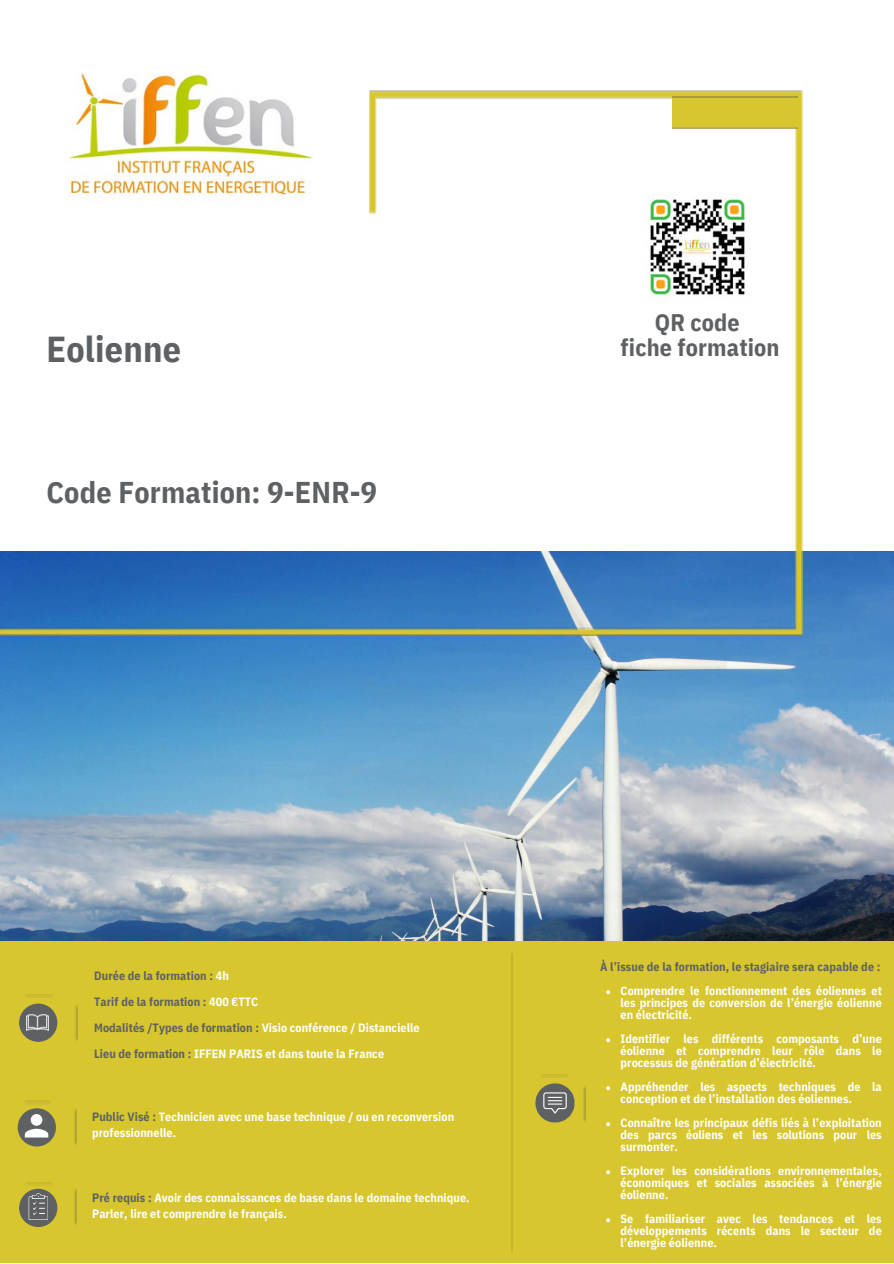
<style>
.page{position:relative;width:894px;height:1264px;background:#fff}
.page>*{position:absolute;margin:0;border:0;box-sizing:border-box;transform-origin:0 0}
.t1{font:700 36px "IBM Plex Sans Cond";letter-spacing:.005em;color:#5e6163}
.t2{font:700 30px "IBM Plex Sans Cond";letter-spacing:.005em;color:#5e6163}
.t3{font:700 24px/25.8px "IBM Plex Sans Cond";letter-spacing:.005em;color:#5e6163;text-align:center}
.t4{font:700 12px/12px "IBM Plex Sans Cond";letter-spacing:.005em;color:#fff;text-align:justify}
.t5{font:700 12px "IBM Plex Sans Cond";letter-spacing:.005em;color:#5e6163}
.s1{color:#fff}
.s2{color:#5e6163}
</style>
<div class="page">
<div style="left:0;top:938px;width:893px;height:324px;background:#d8c62e"></div>
<img style="left:0;top:551px;width:893px;height:389px">
<img style="left:0;top:90px;width:802px;height:546px">
<img style="left:672px;top:96px;width:125px;height:33px">
<img style="left:511px;top:953px;width:1px;height:297px">
<img style="left:645px;top:195px;width:104px;height:104px">
<svg style="left:535px;top:1084px;width:39px;height:38px"></svg>
<svg style="left:19px;top:1003px;width:38px;height:38px"></svg>
<img style="left:27px;top:1011px;width:21px;height:22px">
<img style="left:56px;top:73px;width:267px;height:197px">
<svg style="left:18px;top:1108px;width:38px;height:38px"></svg>
<svg style="left:19px;top:1188px;width:38px;height:38px"></svg>
<img style="left:75px;top:1005px;width:3px;height:36px">
<img style="left:74px;top:1109px;width:2px;height:36px">
<img style="left:74px;top:1189px;width:2px;height:36px">
<img style="left:583px;top:1086px;width:2px;height:36px">
<svg style="left:29px;top:1193px;width:19px;height:26px"></svg>
<svg style="left:25px;top:1113px;width:23px;height:24px"></svg>
<svg style="left:606px;top:990px;width:4px;height:4px"></svg>
<svg style="left:606px;top:1038px;width:4px;height:4px"></svg>
<svg style="left:606px;top:1086px;width:4px;height:4px"></svg>
<svg style="left:606px;top:1122px;width:4px;height:4px"></svg>
<svg style="left:606px;top:1170px;width:4px;height:4px"></svg>
<svg style="left:606px;top:1218px;width:4px;height:4px"></svg>
<p class="t1" style="left:46px;top:325px;width:136px">Eolienne</p>
<p class="t2" style="left:46px;top:472px;width:332px">Code Formation: 9-ENR-9</p>
<p class="t3" style="left:620px;top:308px;width:160px">QR code<br>fiche formation</p>
<p class="t5" style="left:94px;top:968px;width:136px">Durée de la formation : <span class="s1">4h</span></p>
<p class="t5" style="left:94px;top:994px;width:166px">Tarif de la formation : <span class="s1">400 €TTC</span></p>
<p class="t4" style="left:94px;top:1021px;width:327px"><span class="s2">Modalités /Types de formation :</span> Visio conférence / Distancielle</p>
<p class="t4" style="left:94px;top:1047px;width:291px"><span class="s2">Lieu de formation :</span> IFFEN PARIS et dans toute la France</p>
<h4 class="t4" style="left:92px;top:1108px;width:363px;line-height:16px"><span class="s2">Public Visé :</span> Technicien avec une base technique / ou en reconversion professionnelle.</h4>
<h4 class="t4" style="left:92px;top:1189px;width:379px;line-height:16px"><span class="s2">Pré requis :</span> Avoir des connaissances de base dans le domaine technique.<br>Parler, lire et comprendre le français.</h4>
<p class="t5" style="left:600px;top:958px;width:282px">À l’issue de la formation, le stagiaire sera capable de :</p>
<p class="t4" style="left:620px;top:984px;width:263px">Comprendre le fonctionnement des éoliennes et les principes de conversion de l’énergie éolienne en électricité.</p>
<p class="t4" style="left:620px;top:1032px;width:263px">Identifier les différents composants d’une éolienne et comprendre leur rôle dans le processus de génération d’électricité.</p>
<h4 class="t4" style="left:620px;top:1080px;width:263px">Appréhender les aspects techniques de la conception et de l’installation des éoliennes.</h4>
<h4 class="t4" style="left:620px;top:1116px;width:263px">Connaître les principaux défis liés à l’exploitation des parcs éoliens et les solutions pour les surmonter.</h4>
<h4 class="t4" style="left:620px;top:1164px;width:263px">Explorer les considérations environnementales, économiques et sociales associées à l’énergie éolienne.</h4>
<h4 class="t4" style="left:620px;top:1212px;width:263px">Se familiariser avec les tendances et les développements récents dans le secteur de l’énergie éolienne.</h4>
</div>
